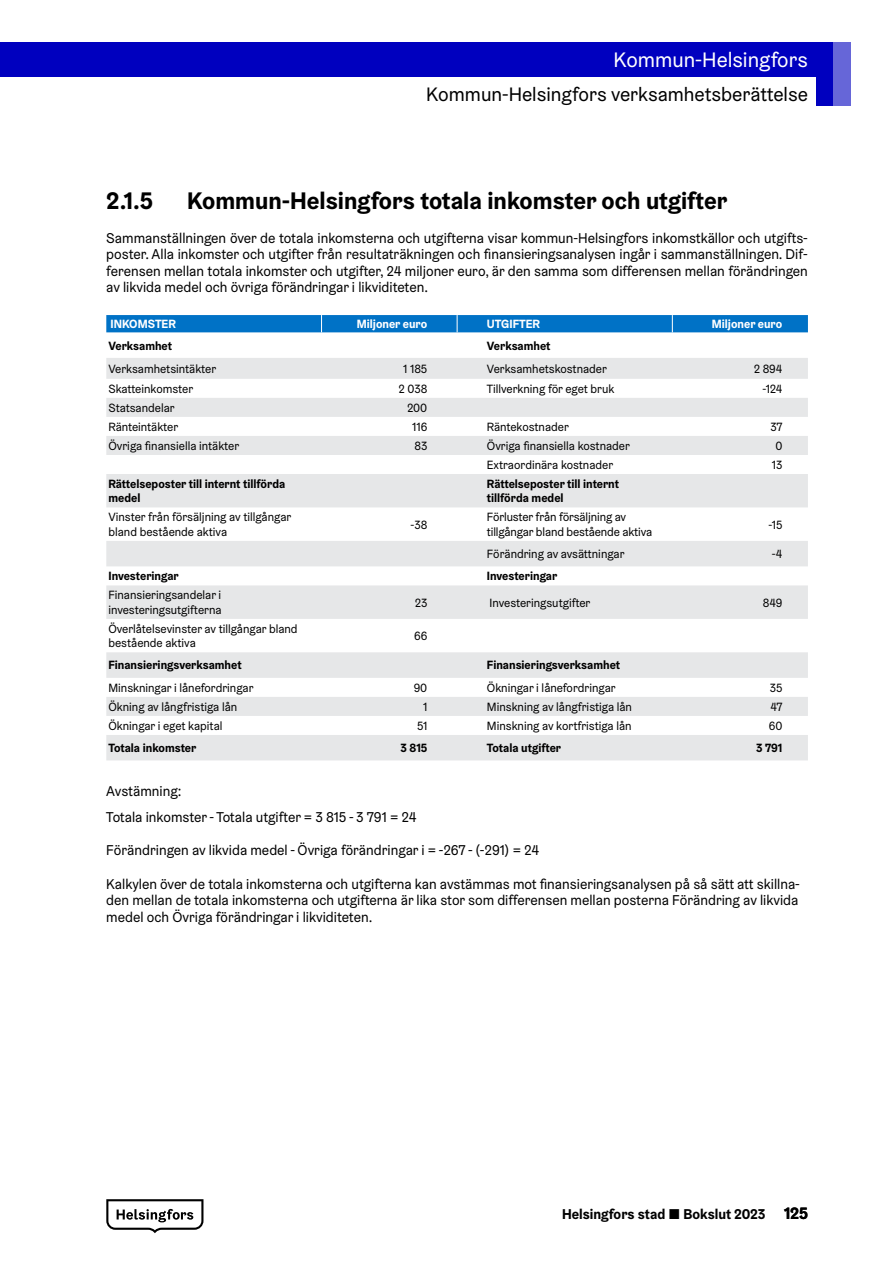
<style>
.page{position:relative;width:893px;height:1263px;background:#fff}
.page>*{position:absolute;margin:0;border:0;box-sizing:border-box;transform-origin:0 0}
._3__Ots{font:700 24px "Helsinki Grotesk";color:#000}
.t1{font:21px "Helsinki Grotesk";color:#fff}
.t2{font:19.5px "Helsinki Grotesk";color:#000}
.Leipis__mammy{font:14.25px/16.5px "Helsinki Grotesk";color:#000;text-align:justify}
.t3{font:700 14.25px "Helsinki Grotesk";color:#000}
.Leipis_ei_korostettu_ennen_listaa{font:14.25px "Helsinki Grotesk";color:#000}
.Taulukko_leipis_1-taso{font:12px/14.4px "Helsinki Grotesk";color:#000}
.Taulukko_leipis_1-taso-2{font:700 12px/14.4px "Helsinki Grotesk";color:#000}
.Taulukko_numerot{font:12px "Helsinki Grotesk";color:#000}
.Taulukko_otsakepalkki_otsikko_sar_2-xx{font:700 12px "Helsinki Grotesk";color:#fff}
.Taulukko_numerot-2{font:700 12px "Helsinki Grotesk";color:#000}
.Taulukko_otsakepalkki_otsikko_sar_1{font:700 12px "Helsinki Grotesk";color:#fff}
.s1{font-weight:400}
.s2{font-size:16.5px}
</style>
<div class="page">
<svg style="left:106px;top:1199px;width:97px;height:34px"></svg>
<div style="left:0;top:43px;width:850px;height:34px;background:#0000bf"></div>
<div style="left:816px;top:43px;width:34px;height:63px;background:#0000bf"></div>
<div style="left:833px;top:43px;width:17px;height:63px;background:#6666d8"></div>
<svg style="left:106px;top:358px;width:702px;height:402px;fill:#e6e7e8"></svg>
<div style="left:106px;top:315px;width:702px;height:17px;background:#0072c6"></div>
<h2 class="t1" style="left:613px;top:47px;width:196px">Kommun-Helsingfors</h2>
<h3 class="t2" style="left:426px;top:82px;width:383px">Kommun-Helsingfors verksamhetsberättelse</h3>
<h3 class="_3__Ots" style="left:106px;top:185px;width:48px">2.1.5</h3>
<h3 class="_3__Ots" style="left:187px;top:185px;width:542px">Kommun-Helsingfors totala inkomster och utgifter</h3>
<p class="Leipis__mammy" style="left:106px;top:229px;width:703px">Sammanställningen över de totala inkomsterna och utgifterna visar kommun-Helsingfors inkomstkällor och utgifts&shy;poster. Alla inkomster och utgifter från resultaträkningen och finansieringsanalysen ingår i sammanställningen. Dif&shy;ferensen mellan totala inkomster och utgifter, 24 miljoner euro, är den samma som differensen mellan förändringen av likvida medel och övriga förändringar i likviditeten.</p>
<p class="Taulukko_otsakepalkki_otsikko_sar_1" style="left:111px;top:316px;width:67px">INKOMSTER</p>
<p class="Taulukko_otsakepalkki_otsikko_sar_2-xx" style="left:357px;top:316px;width:72px">Miljoner euro</p>
<p class="Taulukko_otsakepalkki_otsikko_sar_2-xx" style="left:487px;top:316px;width:55px">UTGIFTER</p>
<p class="Taulukko_otsakepalkki_otsikko_sar_2-xx" style="left:712px;top:316px;width:72px">Miljoner euro</p>
<p class="Taulukko_leipis_1-taso-2" style="left:108px;top:338px;width:65px">Verksamhet</p>
<p class="Taulukko_numerot-2" style="left:487px;top:338px;width:65px">Verksamhet</p>
<p class="Taulukko_leipis_1-taso" style="left:108px;top:361px;width:109px">Verksamhetsintäkter</p>
<p class="Taulukko_numerot" style="left:403px;top:361px;width:26px">1 185</p>
<p class="Taulukko_leipis_1-taso" style="left:487px;top:361px;width:122px">Verksamhetskostnader</p>
<p class="Taulukko_numerot" style="left:754px;top:361px;width:30px">2 894</p>
<p class="Taulukko_leipis_1-taso" style="left:108px;top:381px;width:86px">Skatteinkomster</p>
<p class="Taulukko_numerot" style="left:398px;top:381px;width:30px">2 038</p>
<p class="Taulukko_leipis_1-taso" style="left:487px;top:381px;width:129px">Tillverkning för eget bruk</p>
<p class="Taulukko_numerot" style="left:762px;top:381px;width:22px">-124</p>
<p class="Taulukko_leipis_1-taso" style="left:108px;top:400px;width:68px">Statsandelar</p>
<p class="Taulukko_numerot" style="left:407px;top:400px;width:22px">200</p>
<p class="Taulukko_leipis_1-taso" style="left:108px;top:419px;width:71px">Ränteintäkter</p>
<p class="Taulukko_numerot" style="left:412px;top:419px;width:17px">116</p>
<p class="Taulukko_leipis_1-taso" style="left:487px;top:419px;width:83px">Räntekostnader</p>
<p class="Taulukko_numerot" style="left:770px;top:419px;width:13px">37</p>
<p class="Taulukko_leipis_1-taso" style="left:108px;top:438px;width:132px">Övriga finansiella intäkter</p>
<p class="Taulukko_numerot" style="left:414px;top:438px;width:14px">83</p>
<p class="Taulukko_leipis_1-taso" style="left:487px;top:438px;width:144px">Övriga finansiella kostnader</p>
<p class="Taulukko_numerot" style="left:775px;top:438px;width:9px">0</p>
<p class="Taulukko_leipis_1-taso" style="left:487px;top:457px;width:128px">Extraordinära kostnader</p>
<p class="Taulukko_numerot" style="left:772px;top:457px;width:12px">13</p>
<p class="Taulukko_leipis_1-taso-2" style="left:108px;top:476px;width:178px">Rättelseposter till internt tillförda medel</p>
<p class="Taulukko_leipis_1-taso-2" style="left:487px;top:476px;width:134px">Rättelseposter till internt tillförda medel</p>
<p class="Taulukko_leipis_1-taso" style="left:108px;top:510px;width:184px">Vinster från försäljning av tillgångar bland bestående aktiva</p>
<p class="Taulukko_numerot" style="left:411px;top:517px;width:18px">-38</p>
<p class="Taulukko_leipis_1-taso" style="left:487px;top:510px;width:167px">Förluster från försäljning av tillgångar bland bestående aktiva</p>
<p class="Taulukko_numerot" style="left:768px;top:517px;width:16px">-15</p>
<p class="Taulukko_leipis_1-taso" style="left:487px;top:546px;width:139px">Förändring av avsättningar</p>
<p class="Taulukko_numerot" style="left:772px;top:546px;width:12px">-4</p>
<p class="Taulukko_leipis_1-taso-2" style="left:108px;top:569px;width:72px">Investeringar</p>
<p class="Taulukko_leipis_1-taso-2" style="left:487px;top:569px;width:72px">Investeringar</p>
<p class="Taulukko_leipis_1-taso" style="left:108px;top:588px;width:115px">Finansieringsandelar i investeringsutgifterna</p>
<p class="Taulukko_numerot" style="left:415px;top:595px;width:14px">23</p>
<p class="Taulukko_leipis_1-taso" style="left:490px;top:595px;width:102px">Investeringsutgifter</p>
<p class="Taulukko_numerot" style="left:763px;top:595px;width:21px">849</p>
<p class="Taulukko_leipis_1-taso" style="left:108px;top:621px;width:191px">Överlåtelsevinster av tillgångar bland bestående aktiva</p>
<p class="Taulukko_numerot" style="left:414px;top:628px;width:15px">66</p>
<p class="Taulukko_leipis_1-taso-2" style="left:108px;top:658px;width:135px">Finansieringsverksamhet</p>
<p class="Taulukko_leipis_1-taso-2" style="left:487px;top:658px;width:135px">Finansieringsverksamhet</p>
<p class="Taulukko_leipis_1-taso" style="left:108px;top:680px;width:147px">Minskningar i lånefordringar</p>
<p class="Taulukko_numerot" style="left:414px;top:680px;width:15px">90</p>
<p class="Taulukko_leipis_1-taso" style="left:487px;top:680px;width:130px">Ökningar i lånefordringar</p>
<p class="Taulukko_numerot" style="left:770px;top:680px;width:14px">35</p>
<p class="Taulukko_leipis_1-taso" style="left:108px;top:699px;width:130px">Ökning av långfristiga lån</p>
<p class="Taulukko_numerot" style="left:423px;top:699px;width:6px">1</p>
<p class="Taulukko_leipis_1-taso" style="left:487px;top:699px;width:147px">Minskning av långfristiga lån</p>
<p class="Taulukko_numerot" style="left:770px;top:699px;width:14px">47</p>
<p class="Taulukko_leipis_1-taso" style="left:108px;top:718px;width:116px">Ökningar i eget kapital</p>
<p class="Taulukko_numerot" style="left:417px;top:718px;width:12px">51</p>
<p class="Taulukko_leipis_1-taso" style="left:487px;top:718px;width:146px">Minskning av kortfristiga lån</p>
<p class="Taulukko_numerot" style="left:769px;top:718px;width:15px">60</p>
<p class="Taulukko_leipis_1-taso-2" style="left:108px;top:740px;width:89px">Totala inkomster</p>
<p class="Taulukko_numerot-2" style="left:401px;top:740px;width:28px">3 815</p>
<p class="Taulukko_leipis_1-taso-2" style="left:487px;top:740px;width:76px">Totala utgifter</p>
<p class="Taulukko_numerot-2" style="left:756px;top:740px;width:28px">3 791</p>
<p class="Leipis_ei_korostettu_ennen_listaa" style="left:106px;top:783px;width:77px">Avstämning:</p>
<p class="Leipis__mammy" style="left:106px;top:808px;width:312px">Totala inkomster - Totala utgifter = 3 815 - 3 791 = 24</p>
<p class="Leipis__mammy" style="left:106px;top:842px;width:434px">Förändringen av likvida medel - Övriga förändringar i = -267 - (-291) = 24</p>
<p class="Leipis__mammy" style="left:106px;top:875px;width:695px">Kalkylen över de totala inkomsterna och utgifterna kan avstämmas mot finansieringsanalysen på så sätt att skillna&shy;den mellan de totala inkomsterna och utgifterna är lika stor som differensen mellan posterna Förändring av likvida medel och Övriga förändringar i likviditeten.</p>
<p class="t3" style="left:562px;top:1205px;width:247px">Helsingfors stad <span class="s1">■</span> Bokslut 2023 <span class="s2">125</span></p>
</div>
